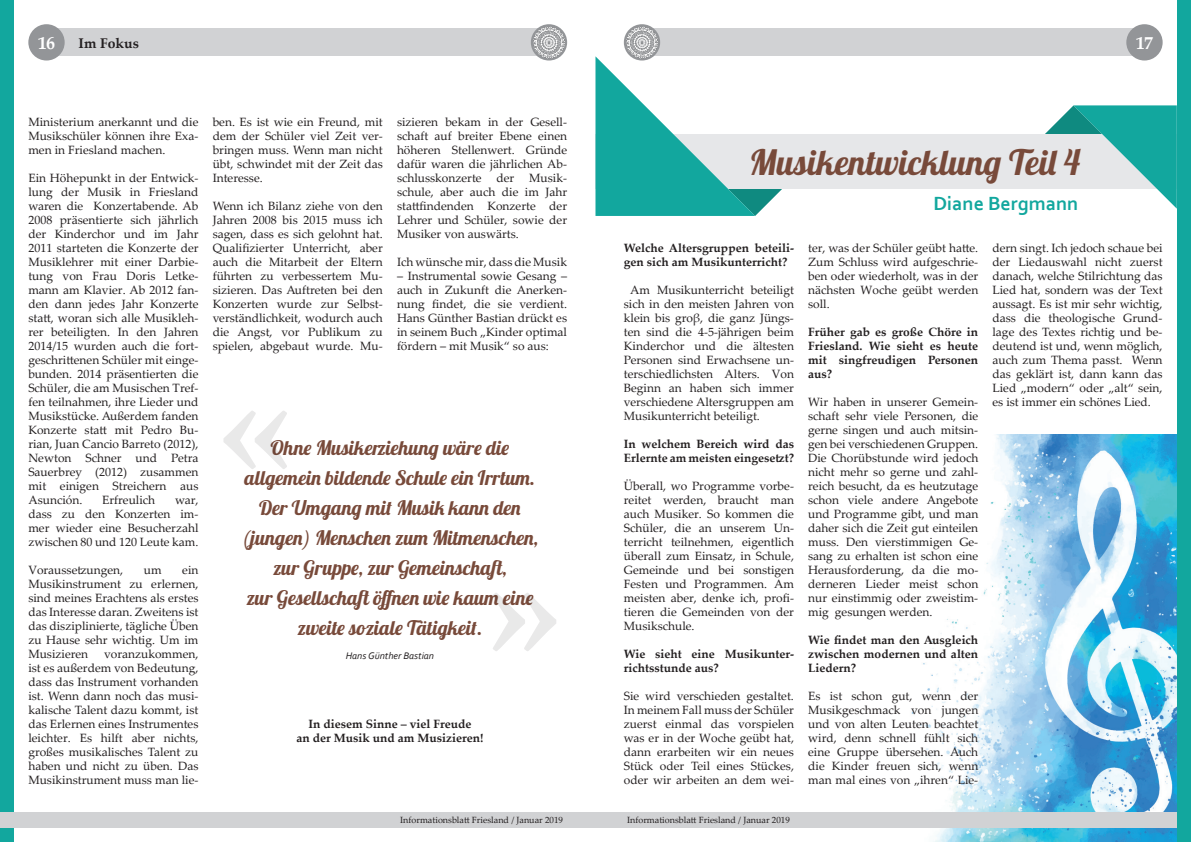
<style>
.page{position:relative;width:1191px;height:842px;background:#fff}
.page>*{position:absolute;margin:0;border:0;box-sizing:border-box;transform-origin:0 0}
.t1{font:700 150px "Palatino Linotype";color:#231f20}
.t2{font:35px "Lobster 1.4";color:#784a3a}
.t3{font:20px "Lobster 1.4";color:#784a3a}
.t4{font:700 20px "Corbel";color:#12a79e}
.t5{font:700 18px "Palatino Linotype";color:#fff}
.t6{font:700 14px "Palatino Linotype";color:#231f20}
.t7{font:12px/14px "Palatino Linotype";color:#231f20;text-align:justify}
.t8{font:700 12px/14px "Palatino Linotype";color:#231f20}
.t9{font:italic 10px "Corbel";color:#231f20}
.t10{font:9px "Palatino Linotype";color:#231f20}
</style>
<div class="page">
<img style="left:911px;top:434px;width:265px;height:408px">
<div style="left:0;top:0;width:14px;height:842px;background:#12a79e"></div>
<div style="left:642px;top:28px;width:502px;height:28px;background:#d1d2d4"></div>
<div style="left:624px;top:24px;width:36px;height:37px;background:#939598;border-radius:50%"></div>
<img style="left:626px;top:27px;width:32px;height:29px">
<div style="left:46px;top:28px;width:503px;height:28px;background:#d1d2d4"></div>
<svg style="left:531px;top:24px;width:36px;height:37px"></svg>
<div style="left:28px;top:24px;width:37px;height:37px;background:#939598;border-radius:50%"></div>
<div style="left:1126px;top:24px;width:36px;height:37px;background:#939598;border-radius:50%"></div>
<img style="left:533px;top:27px;width:32px;height:31px">
<div style="left:0;top:812px;width:1191px;height:16px;background:#d1d2d4"></div>
<div style="left:1176px;top:0;width:15px;height:842px;background:#12a79e"></div>
<div style="left:595px;top:134px;width:581px;height:55px;background:#e6e7e9"></div>
<svg style="left:595px;top:56px;width:187px;height:160px"></svg>
<svg style="left:1045px;top:105px;width:131px;height:103px"></svg>
<h3 class="t5" style="left:38px;top:30px;width:19px">16</h3>
<h3 class="t5" style="left:1135px;top:30px;width:19px">17</h3>
<p class="t6" style="left:79px;top:33px;width:62px">Im Fokus</p>
<p class="t7" style="left:28px;top:114px;width:172px">Ministerium anerkannt und die Musikschüler können ihre Exa&shy;men in Friesland machen.</p>
<p class="t7" style="left:28px;top:170px;width:172px">Ein Höhepunkt in der Entwick&shy;lung der Musik in Friesland waren die Konzertabende. Ab 2008 präsentierte sich jährlich der Kinderchor und im Jahr 2011 starteten die Konzerte der Musiklehrer mit einer Darbie-</p>
<p class="t7" style="left:28px;top:268px;width:172px">tung von Frau Doris Letke&shy;mann am Klavier. Ab 2012 fan&shy;den dann jedes Jahr Konzerte statt, woran sich alle Musikleh&shy;rer beteiligten. In den Jahren 2014/15 wurden auch die fort&shy;geschrittenen Schüler mit einge&shy;bunden. 2014 präsentierten die Schüler, die am Musischen Tref&shy;fen teilnahmen, ihre Lieder und Musikstücke. Außerdem fanden Konzerte statt mit Pedro Bu&shy;rian, Juan Cancio Barreto (2012), Newton Schner und Petra</p>
<p class="t7" style="left:28px;top:464px;width:172px">Sauerbrey (2012) zusammen mit einigen Streichern aus Asunción.</p>
<p class="t7" style="left:102px;top:492px;width:55px">Erfreulich</p>
<p class="t7" style="left:28px;top:492px;width:172px;text-indent:147px">war, dass zu den Konzerten im&shy;mer wieder eine Besucherzahl zwischen 80 und 120 Leute kam.</p>
<p class="t7" style="left:28px;top:562px;width:96px">Voraussetzungen,</p>
<p class="t7" style="left:144px;top:562px;width:19px">um</p>
<p class="t7" style="left:28px;top:562px;width:172px;text-indent:154px">ein Musikinstrument zu erlernen, sind meines Erachtens als erstes das Interesse daran. Zweitens ist das disziplinierte, tägliche Üben zu Hause sehr wichtig. Um im Musizieren</p>
<p class="t7" style="left:28px;top:646px;width:172px;text-indent:76px">voranzukommen, ist es außerdem von Bedeutung, dass das Instrument vorhanden ist. Wenn dann noch das musi&shy;kalische Talent dazu kommt, ist das Erlernen eines Instrumentes leichter. Es hilft aber nichts, großes musikalisches Talent zu haben und nicht zu üben. Das Musikinstrument muss man lie-</p>
<p class="t7" style="left:213px;top:114px;width:172px">ben. Es ist wie ein Freund, mit dem der Schüler viel Zeit ver&shy;bringen muss. Wenn man nicht übt, schwindet mit der Zeit das Interesse.</p>
<p class="t7" style="left:213px;top:198px;width:172px">Wenn ich Bilanz ziehe von den Jahren 2008 bis 2015 muss ich sagen, dass es sich gelohnt hat.<br>Qualifizierter Unterricht, aber auch die Mitarbeit der Eltern führten zu verbessertem Mu&shy;sizieren. Das Auftreten bei den Konzerten wurde zur Selbst&shy;verständlichkeit, wodurch auch die Angst, vor Publikum zu spielen, abgebaut wurde. Mu-</p>
<p class="t7" style="left:397px;top:114px;width:172px">sizieren bekam in der Gesell&shy;schaft auf breiter Ebene einen höheren Stellenwert. Gründe dafür waren die jährlichen Ab&shy;schlusskonzerte der Musik&shy;schule, aber auch die im Jahr stattfindenden Konzerte der Lehrer und Schüler, sowie der Musiker von auswärts.</p>
<p class="t7" style="left:397px;top:254px;width:172px">Ich wünsche mir, dass die Musik</p>
<p class="t7" style="left:397px;top:268px;width:172px">– Instrumental sowie Gesang – auch in Zukunft die Anerken&shy;nung findet, die sie verdient.<br>Hans Günther Bastian drückt es in seinem Buch „Kinder optimal fördern – mit Musik“ so aus:</p>
<h1 class="t1" style="left:292px;top:561px;width:76px;rotate:-180deg">»</h1>
<p class="t3" style="left:271px;top:435px;width:240px">Ohne Musikerziehung wäre die</p>
<p class="t3" style="left:245px;top:465px;width:292px">allgemein bildende Schule ein Irrtum.</p>
<p class="t3" style="left:259px;top:495px;width:263px">Der Umgang mit Musik kann den</p>
<p class="t3" style="left:242px;top:525px;width:298px">(jungen) Menschen zum Mitmenschen,</p>
<p class="t3" style="left:273px;top:555px;width:236px">zur Gruppe, zur Gemeinschaft,</p>
<p class="t3" style="left:246px;top:585px;width:289px">zur Gesellschaft öffnen wie kaum eine</p>
<p class="t3" style="left:297px;top:615px;width:186px">zweite soziale Tätigkeit.</p>
<h1 class="t1" style="left:488px;top:500px;width:76px">»</h1>
<p class="t9" style="left:346px;top:649px;width:90px">Hans Günther Bastian</p>
<p class="t8" style="left:308px;top:717px;width:165px">In diesem Sinne – viel Freude</p>
<p class="t8" style="left:296px;top:731px;width:188px">an der Musik und am Musizieren!</p>
<p class="t2" style="left:749px;top:140px;width:332px">Musikentwicklung Teil 4</p>
<p class="t4" style="left:933px;top:191px;width:146px">Diane Bergmann</p>
<p class="t8" style="left:624px;top:241px;width:172px">Welche Altersgruppen beteili&shy;gen sich am Musikunterricht?</p>
<p class="t7" style="left:624px;top:283px;width:172px;text-indent:6px">Am Musikunterricht beteiligt sich in den meisten Jahren von klein bis groβ, die ganz Jüngs&shy;ten sind die 4-5-jährigen beim Kinderchor und die ältesten Personen sind Erwachsene un&shy;terschiedlichsten Alters. Von Beginn an haben sich immer verschiedene Altersgruppen am Musikunterricht beteiligt.</p>
<p class="t8" style="left:624px;top:437px;width:172px">In welchem Bereich wird das<br>Erlernte am meisten eingesetzt?</p>
<p class="t7" style="left:624px;top:479px;width:172px">Überall, wo Programme vorbe&shy;reitet werden, braucht man auch Musiker. So kommen die Schüler, die an unserem Un&shy;terricht teilnehmen, eigentlich überall zum Einsatz, in Schule, Gemeinde und bei sonstigen Festen und Programmen. Am meisten aber, denke ich, profi&shy;tieren die Gemeinden von der Musikschule.</p>
<p class="t8" style="left:624px;top:647px;width:172px">Wie sieht eine Musikunter&shy;richtsstunde aus?</p>
<p class="t7" style="left:624px;top:689px;width:172px">Sie wird verschieden gestaltet.<br>In meinem Fall muss der Schüler zuerst einmal das vorspielen was er in der Woche geübt hat, dann erarbeiten wir ein neues Stück oder Teil eines Stückes, oder wir arbeiten an dem wei-</p>
<p class="t7" style="left:992px;top:241px;width:172px">dern singt. Ich jedoch schaue bei der Liedauswahl nicht zuerst danach, welche Stilrichtung das Lied hat, sondern was der Text aussagt. Es ist mir sehr wichtig, dass die theologische Grund&shy;lage des Textes richtig und be&shy;deutend ist und, wenn möglich, auch zum Thema passt. Wenn das geklärt ist, dann kann das Lied „modern“ oder „alt“ sein, es ist immer ein schönes Lied.</p>
<p class="t7" style="left:808px;top:241px;width:172px">ter, was der Schüler geübt hatte.<br>Zum Schluss wird aufgeschrie&shy;ben oder wiederholt, was in der nächsten Woche geübt werden soll.</p>
<p class="t8" style="left:808px;top:325px;width:172px;text-align:justify">Früher gab es große Chöre in Friesland. Wie sieht es heute mit singfreudigen Personen aus?</p>
<p class="t7" style="left:808px;top:395px;width:172px">Wir haben in unserer Gemein&shy;schaft sehr viele Personen, die gerne singen und auch mitsin&shy;gen bei verschiedenen Gruppen.<br>Die Chorübstunde wird jedoch nicht mehr so gerne und zahl&shy;reich besucht, da es heutzutage schon viele andere Angebote und Programme gibt, und man daher sich die Zeit gut einteilen muss. Den vierstimmigen Ge&shy;sang zu erhalten ist schon eine Herausforderung, da die mo&shy;derneren Lieder meist schon nur einstimmig oder zweistim&shy;mig gesungen werden.</p>
<p class="t8" style="left:808px;top:633px;width:172px;text-align:justify">Wie findet man den Ausgleich zwischen modernen und alten Liedern?</p>
<p class="t7" style="left:808px;top:689px;width:172px">Es ist schon gut, wenn der Musikgeschmack von jungen und von alten Leuten beachtet wird, denn schnell fühlt sich eine Gruppe übersehen. Auch die Kinder freuen sich, wenn man mal eines von „ihren“ Lie-</p>
<p class="t10" style="left:400px;top:813px;width:164px">Informationsblatt Friesland / Januar 2019</p>
<p class="t10" style="left:627px;top:813px;width:164px">Informationsblatt Friesland / Januar 2019</p>
</div>
